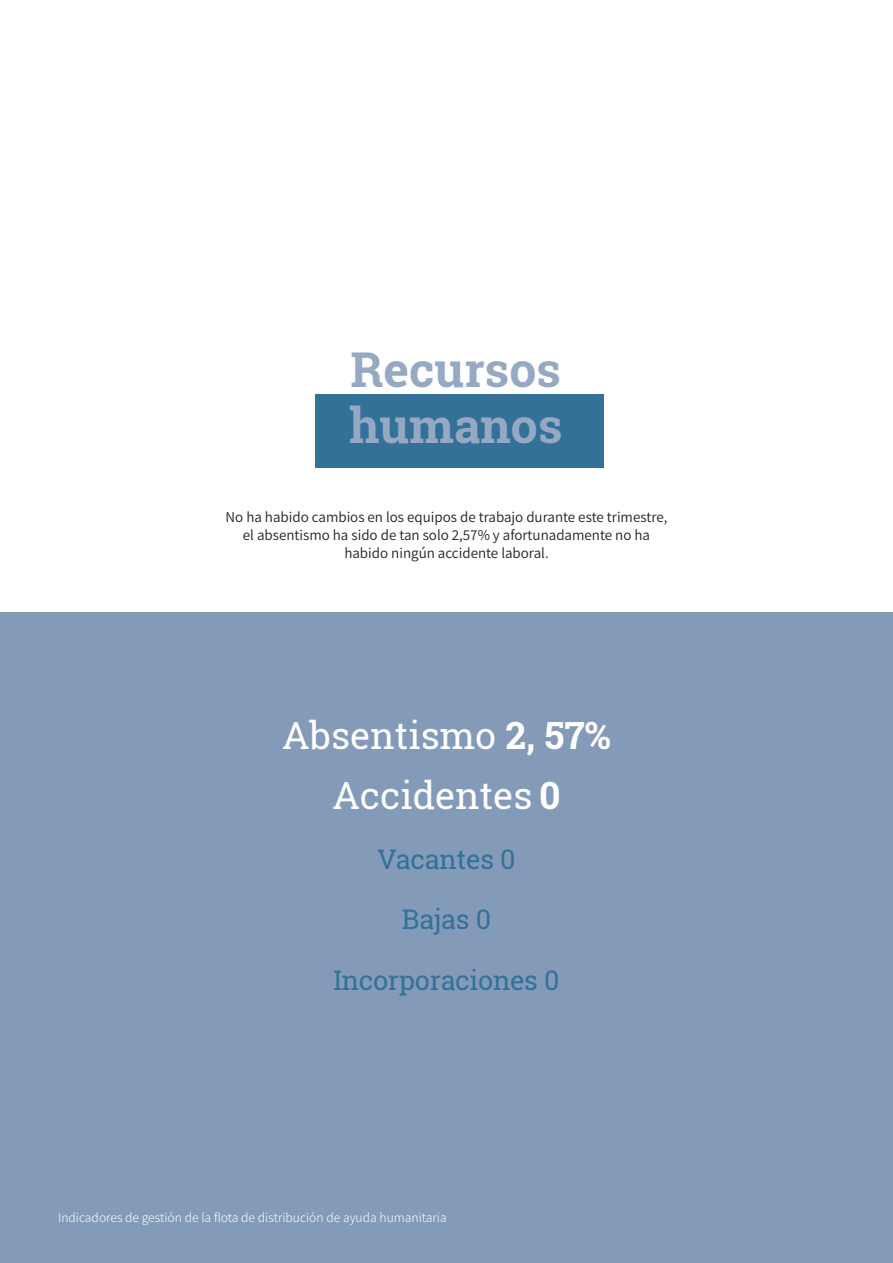
<style>
.page{position:relative;width:893px;height:1263px;background:#fff}
.page>*{position:absolute;margin:0;border:0;box-sizing:border-box;transform-origin:0 0}
.t1{font:700 48px "Roboto Slab";color:#95a9c2}
.destacados{font:37.5px "Roboto Slab";color:#fff}
.cifras_no_relevantes{font:27px "Roboto Slab";letter-spacing:-.01em;color:#337198}
.texto_corrido{font:15px/18px "Assistant";color:#231f20;text-align:center}
.epígrafe{font:300 13.5px "Assistant";color:#fff}
.s1{font-weight:700}
</style>
<div class="page">
<div style="left:0;top:612px;width:893px;height:651px;background:#839bb8"></div>
<div style="left:315px;top:395px;width:288px;height:73px;background:#337198"></div>
<p class="t1" style="left:351px;top:337px;width:212px">Recursos</p>
<p class="t1" style="left:349px;top:392px;width:215px">humanos</p>
<p class="texto_corrido" style="left:226px;top:507px;width:443px">No ha habido cambios en los equipos de trabajo durante este trimestre, el absentismo ha sido de tan solo 2,57% y afortunadamente no ha habido ningún accidente laboral.</p>
<p class="destacados" style="left:282px;top:710px;width:330px">Absentismo <span class="s1">2, 57%</span></p>
<p class="destacados" style="left:332px;top:770px;width:230px">Accidentes <span class="s1">0</span></p>
<p class="cifras_no_relevantes" style="left:377px;top:841px;width:140px">Vacantes 0</p>
<p class="cifras_no_relevantes" style="left:402px;top:901px;width:91px">Bajas 0</p>
<p class="cifras_no_relevantes" style="left:333px;top:961px;width:228px">Incorporaciones 0</p>
<p class="epígrafe" style="left:58px;top:1208px;width:390px">Indicadores de gestión de la flota de distribución de ayuda humanitaria</p>
</div>
